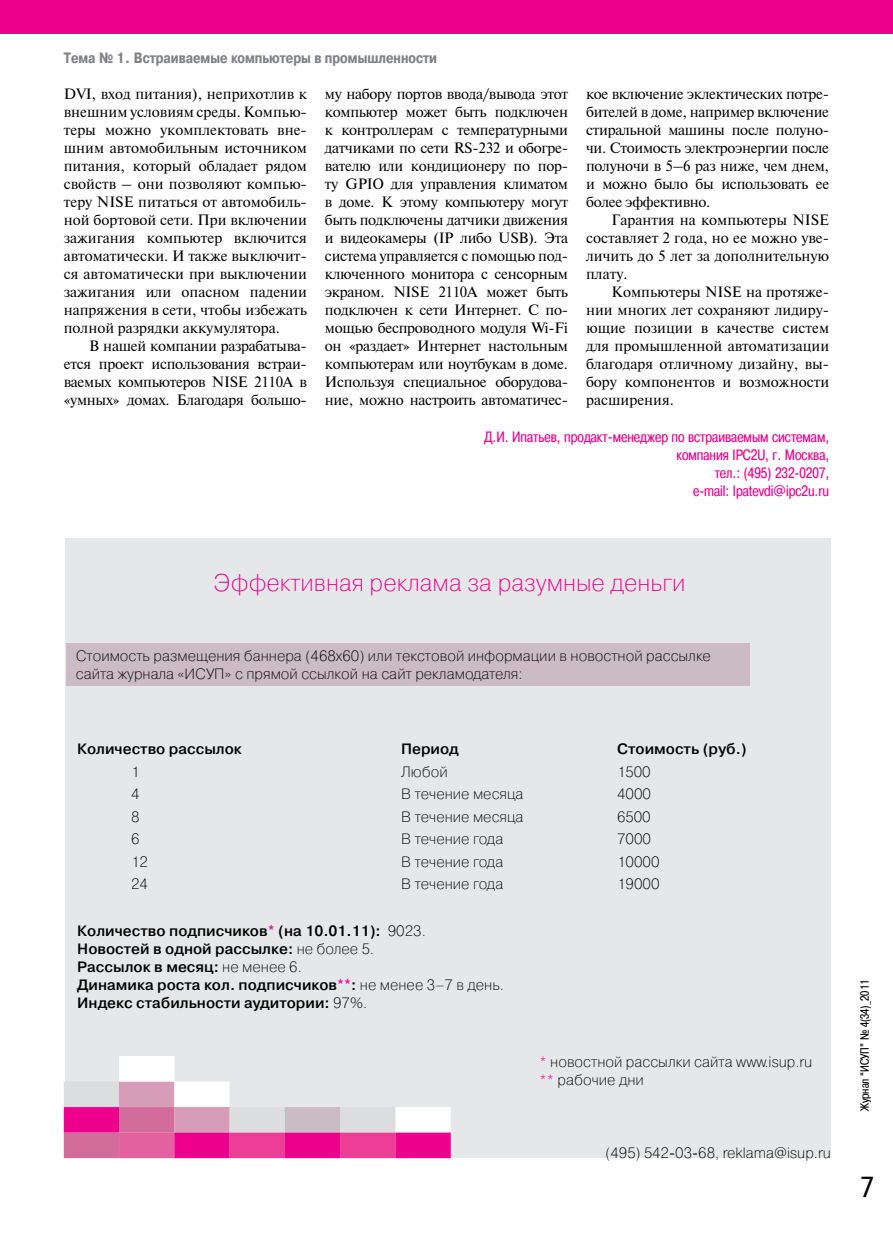
<style>
.page{position:relative;width:893px;height:1234px;background:#fff}
.page>*{position:absolute;margin:0;border:0;box-sizing:border-box;transform-origin:0 0}
.t1{font:31.5px "Officina Serif C";color:#000}
.t2{font:24px "Pragmatica Light C";color:#ec008c}
.t3{font:15px/18px "Newton";letter-spacing:-.02em;color:#000;text-align:justify}
.t4{font:15px/18px "Pragmatica Light C";color:#000}
.t5{font:700 15px/18px "Pragmatica Light C";color:#000}
.t6{font:15px/18px "Pragmatica Cond C";color:#ec008c;text-align:right}
.t7{font:700 15px "Pragmatica Cond C";color:#808285}
.t8{font:12px "Pragmatica Cond C";color:#000}
.s1{color:#ec008c}
.s2{font-weight:400}
</style>
<div class="page">
<div style="left:0;top:0;width:893px;height:34px;background:#ec008c"></div>
<div style="left:65px;top:538px;width:765px;height:619px;background:#e6e7e8"></div>
<div style="left:64px;top:1081px;width:55px;height:25px;background:#dcddde"></div>
<div style="left:119px;top:1081px;width:55px;height:25px;background:#d79db8;border:2px solid #d79db8"></div>
<div style="left:119px;top:1055px;width:55px;height:26px;background:#fff;border:2px solid #fff"></div>
<div style="left:174px;top:1081px;width:56px;height:25px;background:#fff;border:2px solid #fff"></div>
<div style="left:64px;top:1106px;width:55px;height:26px;background:#ec008c;border:2px solid #ec008c"></div>
<div style="left:119px;top:1106px;width:55px;height:26px;background:#d36b9b;border:2px solid #d36b9b"></div>
<div style="left:174px;top:1106px;width:56px;height:26px;background:#d79db8;border:2px solid #d79db8"></div>
<div style="left:230px;top:1106px;width:55px;height:26px;background:#dcddde"></div>
<div style="left:285px;top:1106px;width:55px;height:26px;background:#cbbbc5;border:2px solid #cbbbc5"></div>
<div style="left:340px;top:1106px;width:55px;height:26px;background:#dcddde"></div>
<div style="left:395px;top:1106px;width:56px;height:26px;background:#fff;border:2px solid #fff"></div>
<div style="left:64px;top:1132px;width:55px;height:25px;background:#d36b9b;border:2px solid #d36b9b"></div>
<div style="left:119px;top:1132px;width:55px;height:25px;background:#e3619e;border:2px solid #e3619e"></div>
<div style="left:174px;top:1132px;width:56px;height:25px;background:#ec008c;border:2px solid #ec008c"></div>
<div style="left:230px;top:1132px;width:55px;height:25px;background:#ee3d96;border:2px solid #ee3d96"></div>
<div style="left:285px;top:1132px;width:55px;height:25px;background:#ec008c;border:2px solid #ec008c"></div>
<div style="left:340px;top:1132px;width:55px;height:25px;background:#ee3d96;border:2px solid #ee3d96"></div>
<div style="left:395px;top:1132px;width:56px;height:25px;background:#ec008c;border:2px solid #ec008c"></div>
<div style="left:66px;top:642px;width:683px;height:43px;background:#cbbbc5"></div>
<p class="t7" style="left:64px;top:50px;width:375px">Тема № 1. Встраиваемые компьютеры в промышленности</p>
<p class="t3" style="left:64px;top:84px;width:245px">DVI, вход питания), неприхотлив к внешним условиям среды. Компью&shy;теры можно укомплектовать вне&shy;шним автомобильным источником питания, который обладает рядом свойств – они позволяют компью&shy;теру NISE питаться от автомобиль&shy;ной бортовой сети. При включении зажигания компьютер включится автоматически. И также выключит&shy;ся автоматически при выключении зажигания или опасном падении напряжения в сети, чтобы избежать полной разрядки аккумулятора.</p>
<p class="t3" style="left:64px;top:336px;width:245px;text-align:left;text-indent:26px">В нашей компании разрабатыва&shy;ется проект использования встраи&shy;ваемых компьютеров NISE 2110А в «умных» домах. Благодаря большо-</p>
<p class="t3" style="left:325px;top:84px;width:245px">му набору портов ввода/вывода этот компьютер может быть подключен к контроллерам с температурными датчиками по сети RS-232 и обогре&shy;вателю или кондиционеру по пор&shy;ту GPIO для управления климатом в доме. К этому компьютеру могут быть подключены датчики движения и видеокамеры (IP либо USB). Эта система управляется с помощью под&shy;ключенного монитора с сенсорным экраном. NISE 2110A может быть подключен к сети Интернет. С по&shy;мощью беспроводного модуля Wi-Fi он «раздает» Интернет настольным компьютерам или ноутбукам в доме.<br>Используя специальное оборудова&shy;ние, можно настроить автоматичес-</p>
<p class="t3" style="left:586px;top:84px;width:245px">кое включение эклектических потре&shy;бителей в доме, например включение стиральной машины после полуно&shy;чи. Стоимость электроэнергии после полуночи в 5–6 раз ниже, чем днем, и можно было бы использовать ее более эффективно.</p>
<p class="t3" style="left:586px;top:210px;width:245px;text-indent:26px">Гарантия на компьютеры NISE составляет 2 года, но ее можно уве&shy;личить до 5 лет за дополнительную плату.</p>
<p class="t3" style="left:586px;top:282px;width:245px;text-indent:26px">Компьютеры NISE на протяже&shy;нии многих лет сохраняют лидиру&shy;ющие позиции в качестве систем для промышленной автоматизации благодаря отличному дизайну, вы&shy;бору компонентов и возможности расширения.</p>
<p class="t6" style="left:485px;top:428px;width:346px">Д.И. Ипатьев, продакт-менеджер по встраиваемым системам, компания IPC2U, г. Москва,<br>тел.: (495) 232-0207,<br>е-mail: Ipatevdi@ipc2u.ru</p>
<h2 class="t2" style="left:214px;top:569px;width:473px">Эффективная реклама за разумные деньги</h2>
<p class="t4" style="left:76px;top:646px;width:637px">Стоимость размещения баннера (468х60) или текстовой информации в новостной рассылке сайта журнала «ИСУП» с прямой ссылкой на сайт рекламодателя:</p>
<p class="t5" style="left:77px;top:739px;width:166px">Количество рассылок</p>
<p class="t5" style="left:401px;top:739px;width:59px">Период</p>
<p class="t5" style="left:617px;top:739px;width:131px">Стоимость (руб.)</p>
<p class="t4" style="left:131px;top:762px;width:10px">1</p>
<p class="t4" style="left:401px;top:762px;width:48px">Любой</p>
<p class="t4" style="left:617px;top:762px;width:35px">1500</p>
<p class="t4" style="left:131px;top:784px;width:10px">4</p>
<p class="t4" style="left:401px;top:784px;width:124px">В течение месяца</p>
<p class="t4" style="left:617px;top:784px;width:35px">4000</p>
<p class="t4" style="left:131px;top:807px;width:10px">8</p>
<p class="t4" style="left:401px;top:807px;width:124px">В течение месяца</p>
<p class="t4" style="left:617px;top:807px;width:35px">6500</p>
<p class="t4" style="left:131px;top:829px;width:10px">6</p>
<p class="t4" style="left:401px;top:829px;width:104px">В течение года</p>
<p class="t4" style="left:617px;top:829px;width:35px">7000</p>
<p class="t4" style="left:131px;top:852px;width:18px">12</p>
<p class="t4" style="left:401px;top:852px;width:104px">В течение года</p>
<p class="t4" style="left:617px;top:852px;width:44px">10000</p>
<p class="t4" style="left:131px;top:874px;width:18px">24</p>
<p class="t4" style="left:401px;top:874px;width:104px">В течение года</p>
<p class="t4" style="left:617px;top:874px;width:44px">19000</p>
<p class="t5" style="left:77px;top:921px;width:428px">Количество подписчиков<span class="s1">*</span> (на 10.01.11): <span class="s2">9023.<br></span>Новостей в одной рассылке: <span class="s2">не более 5.<br></span>Рассылок в месяц: <span class="s2">не менее 6.<br></span>Динамика роста кол. подписчиков<span class="s1">**</span>: <span class="s2">не менее 3–7 в день.<br></span>Индекс стабильности аудитории: <span class="s2">97%.</span></p>
<p class="t4" style="left:539px;top:1052px;width:274px"><span class="s1">*</span> новостной рассылки сайта www.isup.ru <span class="s1">**</span> рабочие дни</p>
<p class="t4" style="left:605px;top:1143px;width:227px">(495) 542-03-68, reklama@isup.ru</p>
<p class="t8" style="left:858px;top:1110px;width:134px;rotate:-90deg">Журнал “ИСУП” № 4(34)_2011</p>
<h1 class="t1" style="left:860px;top:1168px;width:17px">7</h1>
</div>
